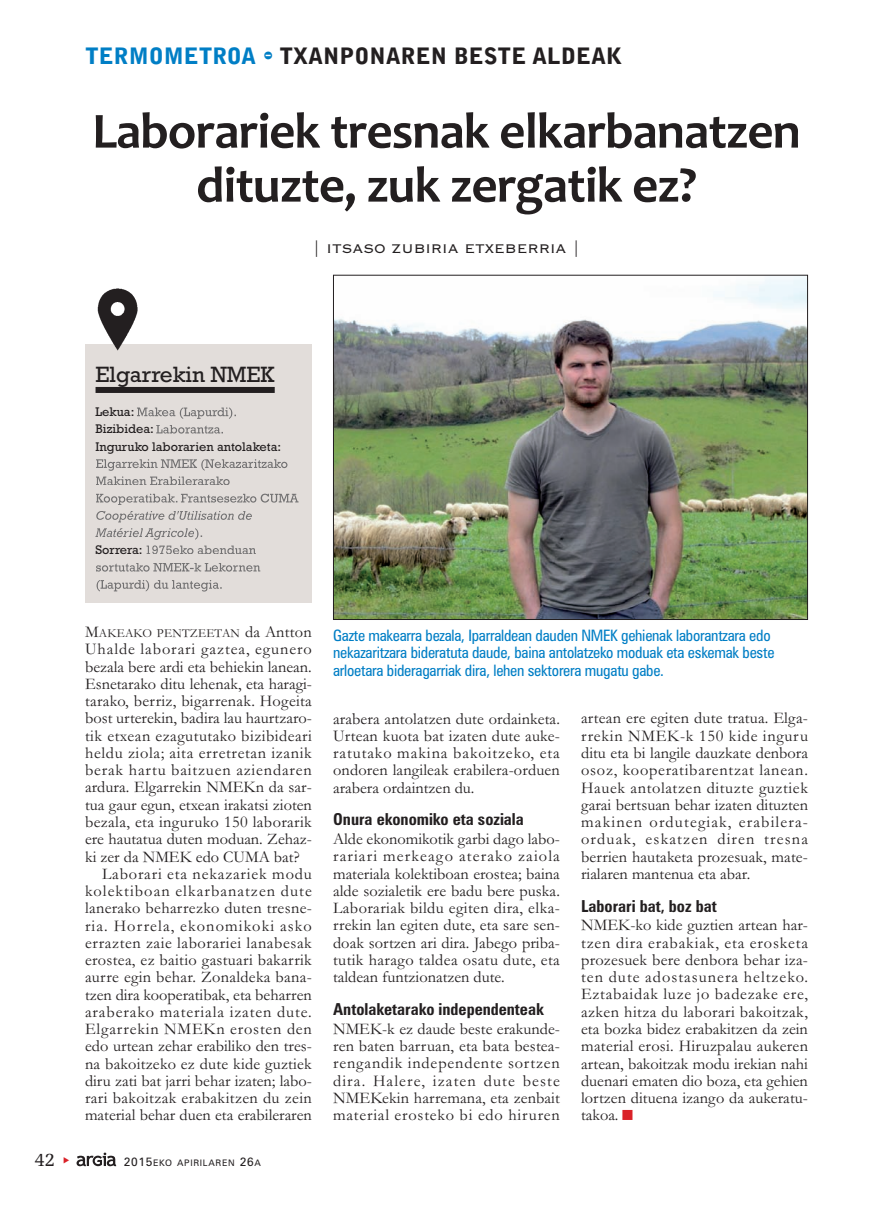
<style>
.page{position:relative;width:893px;height:1212px;background:#fff}
.page>*{position:absolute;margin:0;border:0;box-sizing:border-box;transform-origin:0 0}
.t1{font:700 51px/54px "Candara";letter-spacing:-.015em;color:#231f20;text-align:center}
.t2{font:900 22.5px "Bell Gothic Std";color:#231f20}
.t3{font:22.5px "Rockwell";color:#231f20}
.t4{font:19.5px "Memoir";color:#231f20}
.t5{font:16.5px/17.2px "Garamond";letter-spacing:.015em;color:#231f20;text-align:justify}
.t6{font:16.5px "Garamond";letter-spacing:.05em;color:#231f20}
.t7{font:700 condensed 16.5px "Zurich BT";color:#231f20}
.t8{font:16.5px "Garamond";letter-spacing:.055em;color:#231f20}
.t9{font:16.5px "Garamond";letter-spacing:.04em;color:#231f20}
.t10{font:16.5px "Garamond";letter-spacing:.035em;color:#231f20}
.t11{font:16.5px "Garamond";letter-spacing:.065em;color:#231f20}
.t12{font:16.5px "Garamond";letter-spacing:.07em;color:#231f20}
.t13{font:16.5px "Copperplate Gothic BT";color:#231f20}
.t14{font:condensed 15.75px/17.2px "Zurich BT";letter-spacing:-.015em;color:#007ec5}
.t15{font:12.75px/17.2px "Rockwell";color:#231f20}
.t16{font:12.3px "Garamond";letter-spacing:.02em;color:#231f20}
.t17{font:9px "Zurich BT";letter-spacing:.075em;color:#231f20}
.s1{color:#007ec5}
.s2{font-family:"Bodiac";font-weight:400;color:#007ec5}
.s3{font-size:16.5px}
.s4{font-size:12px}
.s5{color:#da2128}
</style>
<div class="page">
<svg style="left:77px;top:1152px;width:39px;height:14px"></svg>
<div style="left:85px;top:344px;width:227px;height:259px;background:#e2ddda"></div>
<div style="left:96px;top:387px;width:179px;height:6px;background:#231f20"></div>
<svg style="left:137px;top:407px;width:79px;height:12px"></svg>
<svg style="left:156px;top:425px;width:67px;height:9px"></svg>
<svg style="left:96px;top:459px;width:93px;height:26px"></svg>
<svg style="left:96px;top:494px;width:73px;height:11px"></svg>
<svg style="left:96px;top:511px;width:68px;height:11px"></svg>
<svg style="left:95px;top:528px;width:147px;height:26px"></svg>
<svg style="left:96px;top:563px;width:89px;height:9px"></svg>
<svg style="left:97px;top:580px;width:85px;height:11px"></svg>
<img style="left:335px;top:277px;width:471px;height:341px">
<img style="left:97px;top:288px;width:41px;height:62px">
<h2 class="t2" style="left:85px;top:43px;width:539px"><span class="s1">TERMOMETROA</span> <span class="s2">-</span> TXANPONAREN BESTE ALDEAK</h2>
<h1 class="t1" style="left:92px;top:109px;width:710px">Laborariek tresnak elkarbanatzen dituzte, zuk zergatik ez?</h1>
<p class="t13" style="left:313px;top:238px;width:269px">| ITSASO ZUBIRIA ETXEBERRIA |</p>
<h2 class="t3" style="left:96px;top:367px;width:181px">Elgarrekin NMEK</h2>
<p class="t15" style="left:96px;top:405px;width:187px">Lekua:<br>Bizibidea:<br>Inguruko laborarien antolaketa:</p>
<p class="t15" style="left:96px;top:543px;width:49px">Sorrera:</p>
<p class="t16" style="left:85px;top:629px;width:228px"><span class="s3">M</span>AKEAKO PENTZEETAN <span class="s3">da Antton</span></p>
<p class="t8" style="left:85px;top:643px;width:228px">Uhalde laborari gaztea, egunero</p>
<p class="t5" style="left:85px;top:660px;width:228px">bezala bere ardi eta behiekin lanean.</p>
<p class="t5" style="left:85px;top:677px;width:228px">Esnetarako ditu lehenak, eta haragi-</p>
<p class="t5" style="left:85px;top:694px;width:228px">tarako, berriz, bigarrenak. Hogeita</p>
<p class="t5" style="left:85px;top:711px;width:228px">bost urterekin, badira lau haurtzaro-</p>
<p class="t5" style="left:85px;top:729px;width:228px">tik etxean ezagututako bizibideari</p>
<p class="t9" style="left:85px;top:747px;width:228px">heldu ziola; aita erretretan izanik</p>
<p class="t6" style="left:85px;top:764px;width:228px">berak hartu baitzuen aziendaren</p>
<p class="t5" style="left:85px;top:780px;width:228px">ardura. Elgarrekin NMEKn da sar-</p>
<p class="t5" style="left:85px;top:798px;width:228px">tua gaur egun, etxean irakatsi zioten</p>
<p class="t5" style="left:85px;top:815px;width:228px">bezala, eta inguruko 150 laborarik</p>
<p class="t5" style="left:85px;top:832px;width:228px">ere hautatua duten moduan. Zehaz-</p>
<p class="t5" style="left:85px;top:849px;width:216px">ki zer da NMEK edo CUMA bat?</p>
<p class="t6" style="left:102px;top:868px;width:211px">Laborari eta nekazariek modu</p>
<p class="t11" style="left:85px;top:885px;width:228px">kolektiboan elkarbanatzen dute</p>
<p class="t5" style="left:85px;top:901px;width:228px">lanerako beharrezko duten tresne-</p>
<p class="t12" style="left:85px;top:920px;width:228px">ria. Horrela, ekonomikoki asko</p>
<p class="t10" style="left:85px;top:937px;width:228px">errazten zaie laborariei lanabesak</p>
<p class="t5" style="left:85px;top:953px;width:228px">erostea, ez baitio gastuari bakarrik</p>
<p class="t5" style="left:85px;top:970px;width:228px">aurre egin behar. Zonaldeka bana-</p>
<p class="t5" style="left:85px;top:988px;width:228px">tzen dira kooperatibak, eta beharren</p>
<p class="t8" style="left:85px;top:1006px;width:228px">araberako materiala izaten dute.</p>
<p class="t6" style="left:85px;top:1023px;width:228px">Elgarrekin NMEKn erosten den</p>
<p class="t5" style="left:85px;top:1039px;width:228px">edo urtean zehar erabiliko den tres-</p>
<p class="t5" style="left:85px;top:1057px;width:228px">na bakoitzeko ez dute kide guztiek</p>
<p class="t5" style="left:85px;top:1074px;width:228px">diru zati bat jarri behar izaten; labo-</p>
<p class="t5" style="left:85px;top:1091px;width:228px">rari bakoitzak erabakitzen du zein</p>
<p class="t5" style="left:85px;top:1108px;width:228px">material behar duen eta erabileraren</p>
<p class="t4" style="left:35px;top:1147px;width:22px">42</p>
<p class="t17" style="left:124px;top:1160px;width:138px"><span class="s4">2015</span>EKO APIRILAREN <span class="s4">26</span>A</p>
<p class="t14" style="left:333px;top:628px;width:443px">Gazte makearra bezala, Iparraldean dauden NMEK gehienak laborantzara edo nekazaritzara bideratuta daude, baina antolatzeko moduak eta eskemak beste arloetara bideragarriak dira, lehen sektorera mugatu gabe.</p>
<p class="t5" style="left:333px;top:712px;width:228px">arabera antolatzen dute ordainketa.<br>Urtean kuota bat izaten dute auke&shy;ratutako makina bakoitzeko, eta ondoren langileak erabilera-orduen arabera ordaintzen du.</p>
<p class="t7" style="left:333px;top:813px;width:192px">Onura ekonomiko eta soziala</p>
<p class="t5" style="left:333px;top:832px;width:228px">Alde ekonomikotik garbi dago labo&shy;rariari merkeago aterako zaiola materiala kolektiboan erostea; baina alde sozialetik ere badu bere puska.<br>Laborariak bildu egiten dira, elka&shy;rrekin lan egiten dute, eta sare sen&shy;doak sortzen ari dira. Jabego priba&shy;tutik harago taldea osatu dute, eta taldean funtzionatzen dute.</p>
<p class="t7" style="left:333px;top:1003px;width:212px">Antolaketarako independenteak</p>
<p class="t5" style="left:333px;top:1022px;width:228px">NMEK-k ez daude beste erakunde&shy;ren baten barruan, eta bata bestea&shy;rengandik independente sortzen dira. Halere, izaten dute beste NMEKekin harremana, eta zenbait material erosteko bi edo hiruren</p>
<p class="t5" style="left:581px;top:711px;width:228px">artean ere egiten dute tratua. Elga&shy;rrekin NMEK-k 150 kide inguru ditu eta bi langile dauzkate denbora osoz, kooperatibarentzat lanean.<br>Hauek antolatzen dituzte guztiek garai bertsuan behar izaten dituzten makinen ordutegiak, erabilera&shy;orduak, eskatzen diren tresna berrien hautaketa prozesuak, mate&shy;rialaren mantenua eta abar.</p>
<p class="t7" style="left:581px;top:900px;width:137px">Laborari bat, boz bat</p>
<p class="t5" style="left:581px;top:918px;width:228px">NMEK-ko kide guztien artean har&shy;tzen dira erabakiak, eta erosketa prozesuek bere denbora behar iza&shy;ten dute adostasunera heltzeko.<br>Eztabaidak luze jo badezake ere, azken hitza du laborari bakoitzak, eta bozka bidez erabakitzen da zein material erosi. Hiruzpalau aukeren artean, bakoitzak modu irekian nahi duenari ematen dio boza, eta gehien lortzen dituena izango da aukeratu&shy;takoa. <span class="s5">■</span></p>
</div>
